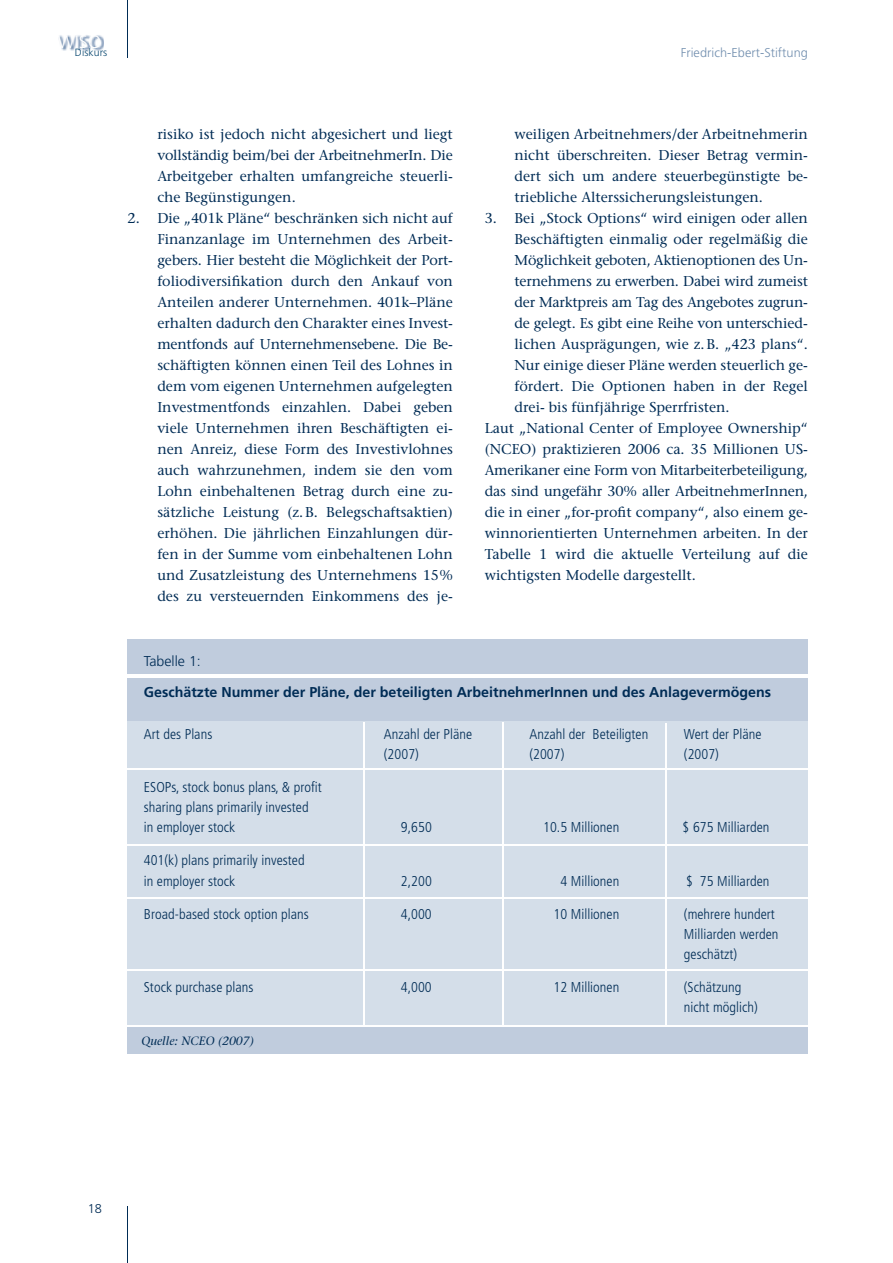
<style>
.page{position:relative;width:893px;height:1263px;background:#fff}
.page>*{position:absolute;margin:0;border:0;box-sizing:border-box;transform-origin:0 0}
.t1{font:300 18px "Frutiger";color:#fff}
.t2{font:14.25px/21px "Stone Serif";color:#002c55;text-align:justify}
.t3{font:300 condensed 14.25px/20.2px "Frutiger";letter-spacing:.005em;color:#002c55}
.t4{font:700 14.25px "Frutiger";color:#002c55}
.t5{font:300 14.25px "Frutiger";color:#002c55}
.t6{font:300 12.75px "Frutiger";letter-spacing:.005em;color:#728faf}
.t7{font:300 12.75px "Frutiger";color:#002c55}
.t8{font:italic 12px "Stone Serif";color:#002c55}
.t9{font:300 10.5px "Frutiger";letter-spacing:.005em;color:#094870}
</style>
<div class="page">
<hr style="left:127px;top:1206px;width:1px;height:57px;background:#002c55">
<img style="left:58px;top:35px;width:45px;height:16px">
<hr style="left:128px;top:0;width:1px;height:57px;background:#002c55">
<div style="left:127px;top:639px;width:680px;height:415px;background:#c0ccdd"></div>
<div style="left:127px;top:721px;width:680px;height:306px;background:#d4dee9"></div>
<hr style="left:114px;top:674px;width:702px;height:3px;background:#fff">
<hr style="left:106px;top:769px;width:707px;height:1px;background:#fff">
<hr style="left:363px;top:722px;width:1px;height:304px;background:#fff">
<hr style="left:502px;top:722px;width:1px;height:304px;background:#fff">
<hr style="left:665px;top:723px;width:2px;height:303px;background:#fff">
<hr style="left:108px;top:844px;width:705px;height:2px;background:#fff">
<hr style="left:106px;top:897px;width:707px;height:1px;background:#fff">
<hr style="left:122px;top:969px;width:686px;height:2px;background:#fff">
<hr style="left:122px;top:1025px;width:686px;height:2px;background:#fff">
<p class="t1" style="left:58px;top:35px;width:45px">WISO</p>
<p class="t9" style="left:75px;top:48px;width:34px">Diskurs</p>
<p class="t6" style="left:681px;top:47px;width:129px">Friedrich-Ebert-Stiftung</p>
<p class="t2" style="left:157px;top:125px;width:297px">risiko ist jedoch nicht abgesichert und liegt vollständig beim/bei der ArbeitnehmerIn. Die Arbeitgeber erhalten umfangreiche steuerli&shy;che Begünstigungen.</p>
<p class="t2" style="left:157px;top:209px;width:297px;text-indent:-30px">2. Die „401k Pläne“ beschränken sich nicht auf Finanzanlage im Unternehmen des Arbeit&shy;gebers. Hier besteht die Möglichkeit der Port&shy;foliodiversifikation durch den Ankauf von Anteilen anderer Unternehmen. 401k–Pläne erhalten dadurch den Charakter eines Invest&shy;mentfonds auf Unternehmensebene. Die Be&shy;schäftigten können einen Teil des Lohnes in dem vom eigenen Unternehmen aufgelegten Investmentfonds einzahlen. Dabei geben viele Unternehmen ihren Beschäftigten ei&shy;nen Anreiz, diese Form des Investivlohnes auch wahrzunehmen, indem sie den vom Lohn einbehaltenen Betrag durch eine zu&shy;sätzliche Leistung (z.B. Belegschaftsak tien) erhöhen. Die jährlichen Einzahlungen dür&shy;fen in der Summe vom einbehaltenen Lohn und Zusatzleistung des Unternehmens 15% des zu versteuernden Einkommens des je-</p>
<p class="t2" style="left:514px;top:125px;width:295px">weiligen Arbeitnehmers/der Arbeitnehmerin nicht überschreiten. Dieser Betrag vermin&shy;dert sich um andere steuerbegünstigte be&shy;triebliche Alterssicherungsleistungen.</p>
<p class="t2" style="left:485px;top:209px;width:325px">3. Bei „Stock Options“ wird einigen oder allen</p>
<p class="t2" style="left:514px;top:230px;width:295px">Beschäftigten einmalig oder regelmäßig die</p>
<p class="t2" style="left:514px;top:251px;width:295px">Möglichkeit geboten, Aktienoptionen des Un-</p>
<p class="t2" style="left:514px;top:272px;width:295px">ternehmens zu erwerben. Dabei wird zumeist</p>
<p class="t2" style="left:514px;top:293px;width:295px">der Marktpreis am Tag des Angebotes zugrun-</p>
<p class="t2" style="left:514px;top:314px;width:295px">de gelegt. Es gibt eine Reihe von unter schied-</p>
<p class="t2" style="left:514px;top:335px;width:295px">lichen Ausprägungen, wie z.B. „423 plans“.</p>
<p class="t2" style="left:514px;top:356px;width:295px">Nur einige dieser Pläne werden steuerlich ge-</p>
<p class="t2" style="left:514px;top:377px;width:295px">fördert. Die Optionen haben in der Regel</p>
<p class="t2" style="left:514px;top:398px;width:217px">drei- bis fünfjährige Sperrfristen.</p>
<p class="t2" style="left:485px;top:419px;width:325px">Laut „National Center of Employee Ownership“</p>
<p class="t2" style="left:485px;top:440px;width:325px">(NCEO) praktizieren 2006 ca. 35 Millionen US-</p>
<p class="t2" style="left:485px;top:461px;width:325px">Amerikaner eine Form von Mitarbeiterbeteiligung,</p>
<p class="t2" style="left:485px;top:482px;width:325px">das sind ungefähr 30% aller ArbeitnehmerInnen,</p>
<p class="t2" style="left:485px;top:503px;width:325px">die in einer „for-profit company“, also einem ge-</p>
<p class="t2" style="left:485px;top:524px;width:325px">winnorientierten Unternehmen arbeiten. In der</p>
<p class="t2" style="left:485px;top:545px;width:325px">Tabelle 1 wird die aktuelle Verteilung auf die</p>
<p class="t2" style="left:485px;top:566px;width:213px">wichtigsten Modelle dargestellt.</p>
<p class="t5" style="left:144px;top:655px;width:59px">Tabelle 1:</p>
<p class="t4" style="left:144px;top:687px;width:629px">Geschätzte Nummer der Pläne, der beteiligten ArbeitnehmerInnen und des Anlagevermögens</p>
<p class="t3" style="left:144px;top:725px;width:70px">Art des Plans</p>
<p class="t3" style="left:384px;top:725px;width:90px">Anzahl der Pläne</p>
<p class="t3" style="left:529px;top:725px;width:120px">Anzahl der Beteiligten</p>
<p class="t3" style="left:684px;top:725px;width:79px">Wert der Pläne</p>
<p class="t3" style="left:384px;top:745px;width:37px">(2007)</p>
<p class="t3" style="left:529px;top:745px;width:37px">(2007)</p>
<p class="t3" style="left:684px;top:745px;width:37px">(2007)</p>
<p class="t3" style="left:144px;top:778px;width:179px">ESOPs, stock bonus plans, &amp; profit sharing plans primarily invested in employer stock</p>
<p class="t3" style="left:401px;top:818px;width:33px">9,650</p>
<p class="t3" style="left:543px;top:818px;width:78px">10.5 Millionen</p>
<p class="t3" style="left:683px;top:818px;width:88px">$ 675 Milliarden</p>
<p class="t3" style="left:144px;top:851px;width:162px">401(k) plans primarily invested in employer stock</p>
<p class="t3" style="left:401px;top:872px;width:33px">2,200</p>
<p class="t3" style="left:560px;top:872px;width:60px">4 Millionen</p>
<p class="t3" style="left:686px;top:872px;width:85px">$ 75 Milliarden</p>
<p class="t3" style="left:144px;top:905px;width:167px">Broad-based stock option plans</p>
<p class="t3" style="left:401px;top:905px;width:33px">4,000</p>
<p class="t3" style="left:554px;top:905px;width:67px">10 Millionen</p>
<p class="t3" style="left:684px;top:905px;width:96px">(mehrere hundert<br>Milliarden werden geschätzt)</p>
<p class="t3" style="left:144px;top:978px;width:111px">Stock purchase plans</p>
<p class="t3" style="left:401px;top:978px;width:33px">4,000</p>
<p class="t3" style="left:553px;top:978px;width:67px">12 Millionen</p>
<p class="t3" style="left:684px;top:978px;width:75px">(Schätzung nicht möglich)</p>
<p class="t8" style="left:142px;top:1036px;width:114px">Quelle: NCEO (2007)</p>
<p class="t7" style="left:88px;top:1204px;width:16px">18</p>
</div>
